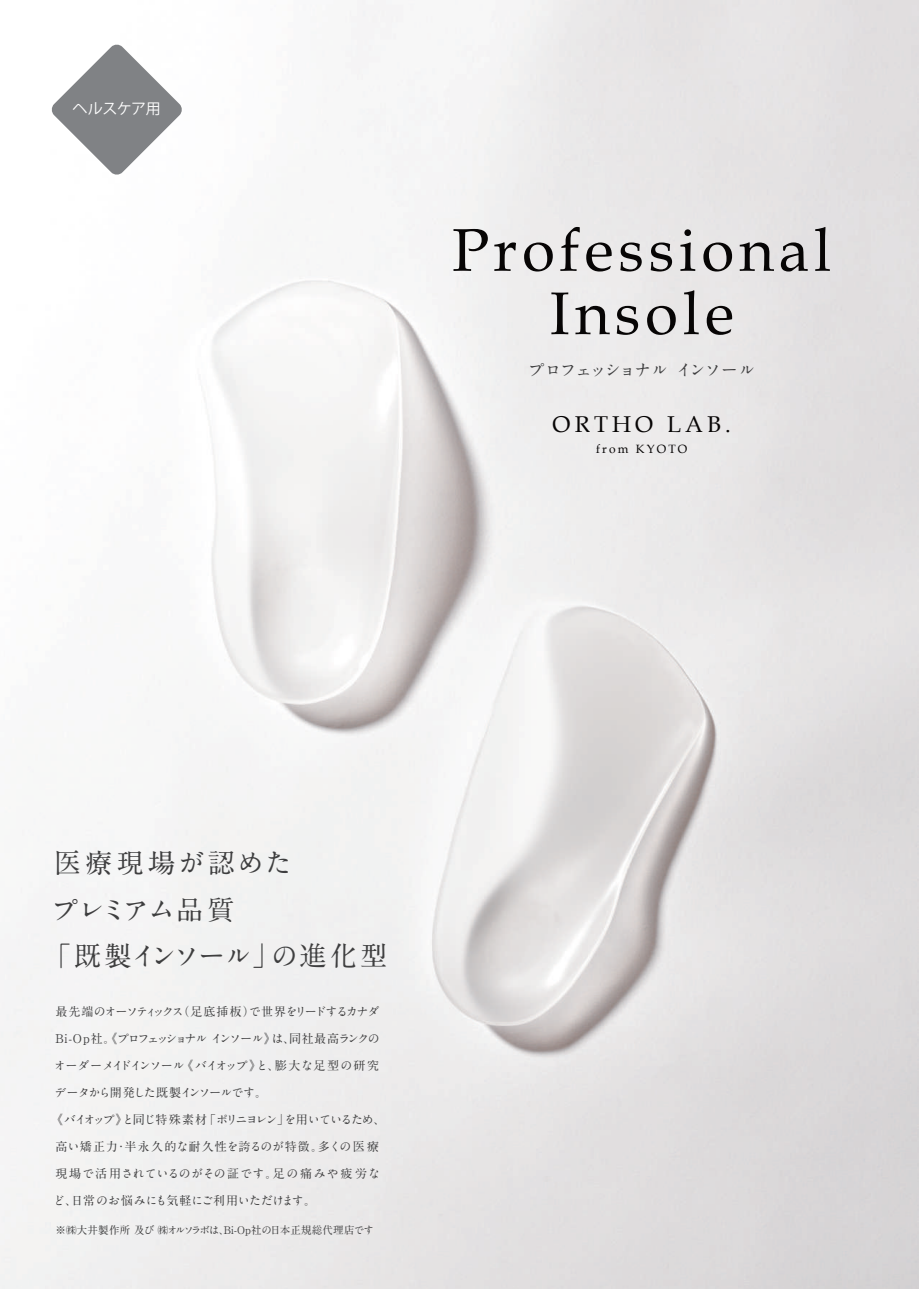
<style>
.page{position:relative;width:919px;height:1289px;background:#fff}
.page>*{position:absolute;margin:0;border:0;box-sizing:border-box;transform-origin:0 0}
.t1{font:60.15px/63.3px "Book Antiqua";letter-spacing:.08em;color:#070505;text-align:center}
.t2{font:700 27px/46.5px "A1 Mincho Std";letter-spacing:.055em;color:#3e3e3f}
.t3{font:22.8px "Book Antiqua";letter-spacing:.18em;color:#070505}
.t4{font:700 16.5px "A1 Mincho Std";letter-spacing:-.075em;color:#3e3e3f}
.t5{font:15px "Gothic MB101 Pr 5 Medium 83 pv RKSJ H";letter-spacing:-.03em;color:#fff}
.t6{font:700 12px "A1 Mincho Std";letter-spacing:-.105em;color:#3e3e3f}
.t7{font:700 12px "A1 Mincho Std";letter-spacing:-.1em;color:#3e3e3f}
.t8{font:700 12px "A1 Mincho Std";letter-spacing:-.015em;color:#3e3e3f}
.t9{font:700 12px "A1 Mincho Std";letter-spacing:.04em;color:#3e3e3f}
.t10{font:700 12px "A1 Mincho Std";letter-spacing:.075em;color:#3e3e3f}
.t11{font:700 12px "A1 Mincho Std";letter-spacing:-.02em;color:#3e3e3f}
.t12{font:700 12px "A1 Mincho Std";letter-spacing:-.085em;color:#3e3e3f}
.t13{font:12px "Book Antiqua";letter-spacing:.18em;color:#070505}
.t14{font:700 10.5px "A1 Mincho Std";letter-spacing:.02em;color:#3e3e3f}
</style>
<div class="page">
<svg style="left:0;top:1288px;width:13px;height:1px"></svg>
<svg style="left:918px;top:0;width:1px;height:13px"></svg>
<svg style="left:905px;top:1275px;width:14px;height:14px"></svg>
<img style="left:0;top:0;width:918px;height:1288px">
<svg style="left:51px;top:44px;width:131px;height:131px"></svg>
<p class="t5" style="left:72px;top:100px;width:90px">ヘルスケア用</p>
<h1 class="t1" style="left:452px;top:217px;width:380px">Professional<br>Insole</h1>
<h3 class="t4" style="left:528px;top:356px;width:229px">プロフェッショナル インソール</h3>
<h3 class="t3" style="left:552px;top:409px;width:180px">ORTHO LAB.</h3>
<p class="t13" style="left:596px;top:441px;width:93px">from KYOTO</p>
<h2 class="t2" style="left:44px;top:836px;width:345px;text-indent:10px">医療現場が認めた<br>プレミアム品質<br>「既製インソール」の進化型</h2>
<p class="t6" style="left:55px;top:1001px;width:325px">最先端のオーソティックス（足底挿板）で世界をリードするカナダ</p>
<p class="t6" style="left:55px;top:1028px;width:326px">Bi-Op社。《プロフェッショナルインソール》は、同社最高ランクの</p>
<p class="t8" style="left:54px;top:1055px;width:327px">オーダーメイドインソール《バイオップ》と、膨大な足型の研究</p>
<p class="t12" style="left:54px;top:1082px;width:215px">データから開発した既製インソールです。</p>
<p class="t7" style="left:51px;top:1109px;width:336px">《バイオップ》と同じ特殊素材「ポリニヨレン」を用いているため、</p>
<p class="t9" style="left:55px;top:1136px;width:325px">高い矯正力・半永久的な耐久性を誇るのが特徴。多くの医療</p>
<p class="t10" style="left:55px;top:1163px;width:326px">現場で活用されているのがその証です。足の痛みや疲労な</p>
<p class="t11" style="left:53px;top:1190px;width:264px">ど、日常のお悩みにも気軽にご利用いただけます。</p>
<p class="t14" style="left:55px;top:1221px;width:320px">※㈱大井製作所 及び㈱オルソラボは、Bi-Op社の日本正規総代理店です</p>
</div>
